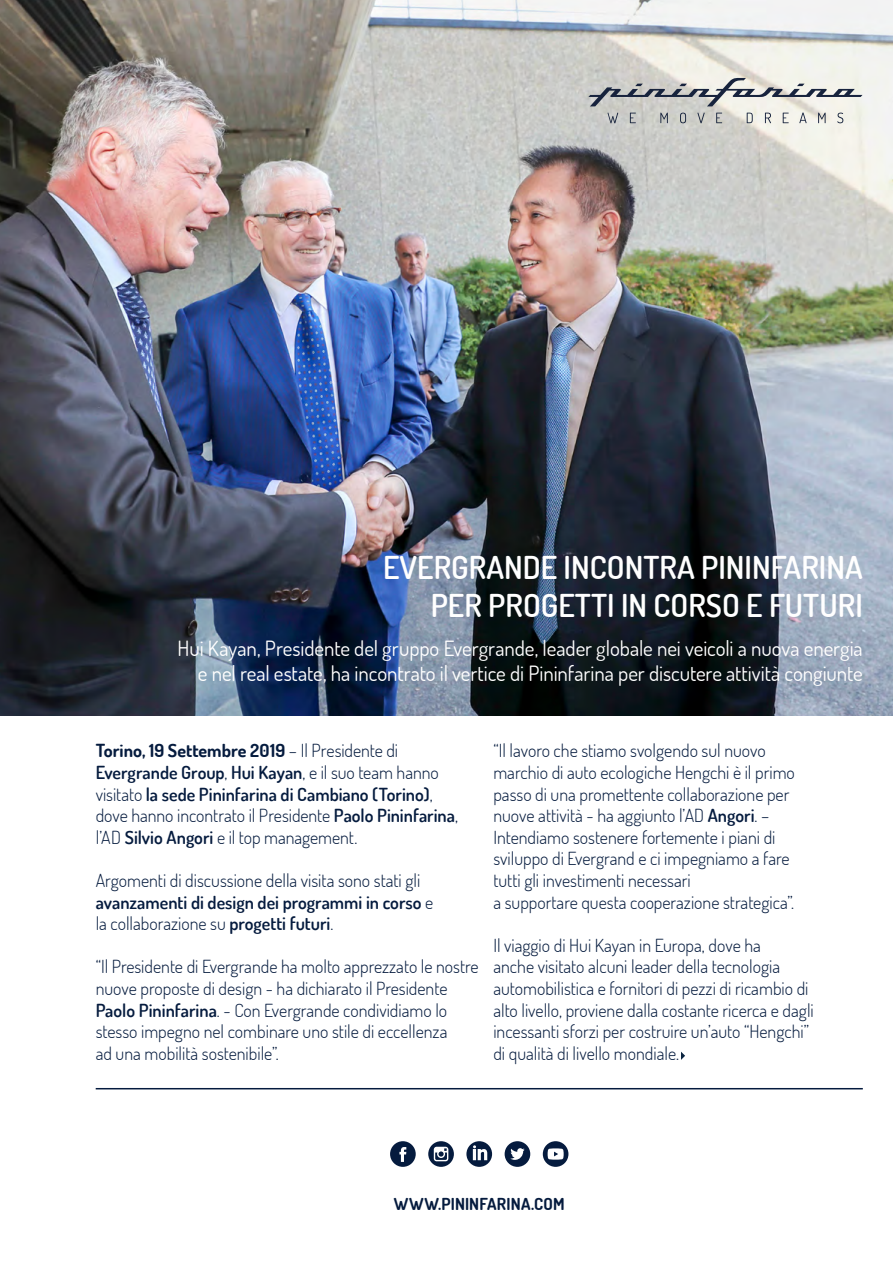
<style>
.page{position:relative;width:893px;height:1263px;background:#fff}
.page>*{position:absolute;margin:0;border:0;box-sizing:border-box;transform-origin:0 0}
.t1{font:600 31.5px/37.8px "Terminal Dosis";color:#fff;text-align:right}
.t2{font:21px/25.2px "Terminal Dosis";letter-spacing:-.005em;color:#fff;text-align:right}
.t3{font:300 18px/21.6px "Terminal Dosis";color:#051b3e}
.t4{font:700 16.5px "Terminal Dosis";letter-spacing:.01em;color:#051b3e}
.s1{font-weight:700}
.s2{font-weight:600}
</style>
<div class="page">
<svg style="left:681px;top:1052px;width:4px;height:8px"></svg>
<img style="left:0;top:0;width:893px;height:715px">
<hr style="left:96px;top:1088px;width:767px;height:1px;background:#051b3e">
<svg style="left:390px;top:1141px;width:26px;height:26px"></svg>
<svg style="left:428px;top:1141px;width:26px;height:26px"></svg>
<svg style="left:466px;top:1141px;width:26px;height:26px"></svg>
<svg style="left:505px;top:1141px;width:25px;height:26px"></svg>
<svg style="left:543px;top:1141px;width:25px;height:26px"></svg>
<svg style="left:608px;top:113px;width:10px;height:10px"></svg>
<svg style="left:630px;top:113px;width:6px;height:10px"></svg>
<svg style="left:660px;top:113px;width:8px;height:10px"></svg>
<svg style="left:680px;top:113px;width:6px;height:10px"></svg>
<svg style="left:697px;top:113px;width:8px;height:10px"></svg>
<svg style="left:716px;top:113px;width:6px;height:10px"></svg>
<svg style="left:747px;top:113px;width:6px;height:10px"></svg>
<svg style="left:765px;top:113px;width:6px;height:10px"></svg>
<svg style="left:783px;top:113px;width:6px;height:10px"></svg>
<svg style="left:799px;top:113px;width:8px;height:10px"></svg>
<svg style="left:818px;top:113px;width:8px;height:10px"></svg>
<svg style="left:837px;top:113px;width:6px;height:10px"></svg>
<svg style="left:588px;top:78px;width:274px;height:28px"></svg>
<h1 class="t1" style="left:383px;top:548px;width:481px">EVERGRANDE INCONTRA PININFARINA<br>PER PROGETTI IN CORSO E FUTURI</h1>
<p class="t2" style="left:177px;top:635px;width:687px">Hui Kayan, Presidente del gruppo Evergrande, leader globale nei veicoli a nuova energia e nel real estate, ha incontrato il vertice di Pininfarina per discutere attività congiunte</p>
<p class="t3" style="left:96px;top:739px;width:364px"><span class="s1">Torino, 19 Settembre 2019</span> – Il Presidente di <span class="s2">Evergrande Group</span>, <span class="s2">Hui Kayan</span>, e il suo team hanno visitato <span class="s2">la sede Pininfarina di Cambiano (Torino)</span>, dove hanno incontrato il Presidente <span class="s2">Paolo Pininfarina</span>, l’AD <span class="s2">Silvio Angori</span> e il top management.</p>
<p class="t3" style="left:96px;top:869px;width:339px">Argomenti di discussione della visita sono stati gli <span class="s2">avanzamenti di design dei programmi in corso</span> e la collaborazione su <span class="s2">progetti futuri</span>.</p>
<p class="t3" style="left:96px;top:955px;width:384px">“Il Presidente di Evergrande ha molto apprezzato le nostre nuove proposte di design - ha dichiarato il Presidente <span class="s2">Paolo Pininfarina</span>. - Con Evergrande condividiamo lo stesso impegno nel combinare uno stile di eccellenza<br>ad una mobilità sostenibile”.</p>
<p class="t3" style="left:493px;top:739px;width:303px">“Il lavoro che stiamo svolgendo sul nuovo marchio di auto ecologiche Hengchi è il primo passo di una promettente collaborazione per nuove attività - ha aggiunto l’AD <span class="s2">Angori</span>. – Intendiamo sostenere fortemente i piani di sviluppo di Evergrand e ci impegniamo a fare tutti gli investimenti necessari<br>a supportare questa cooperazione strategica”.</p>
<p class="t3" style="left:493px;top:934px;width:322px">Il viaggio di Hui Kayan in Europa, dove ha<br>anche visitato alcuni leader della tecnologia automobilistica e fornitori di pezzi di ricambio di alto livello, proviene dalla costante ricerca e dagli incessanti sforzi per costruire un’auto “Hengchi” di qualità di livello mondiale.</p>
<p class="t4" style="left:394px;top:1193px;width:172px">WWW.PININFARINA.COM</p>
</div>
